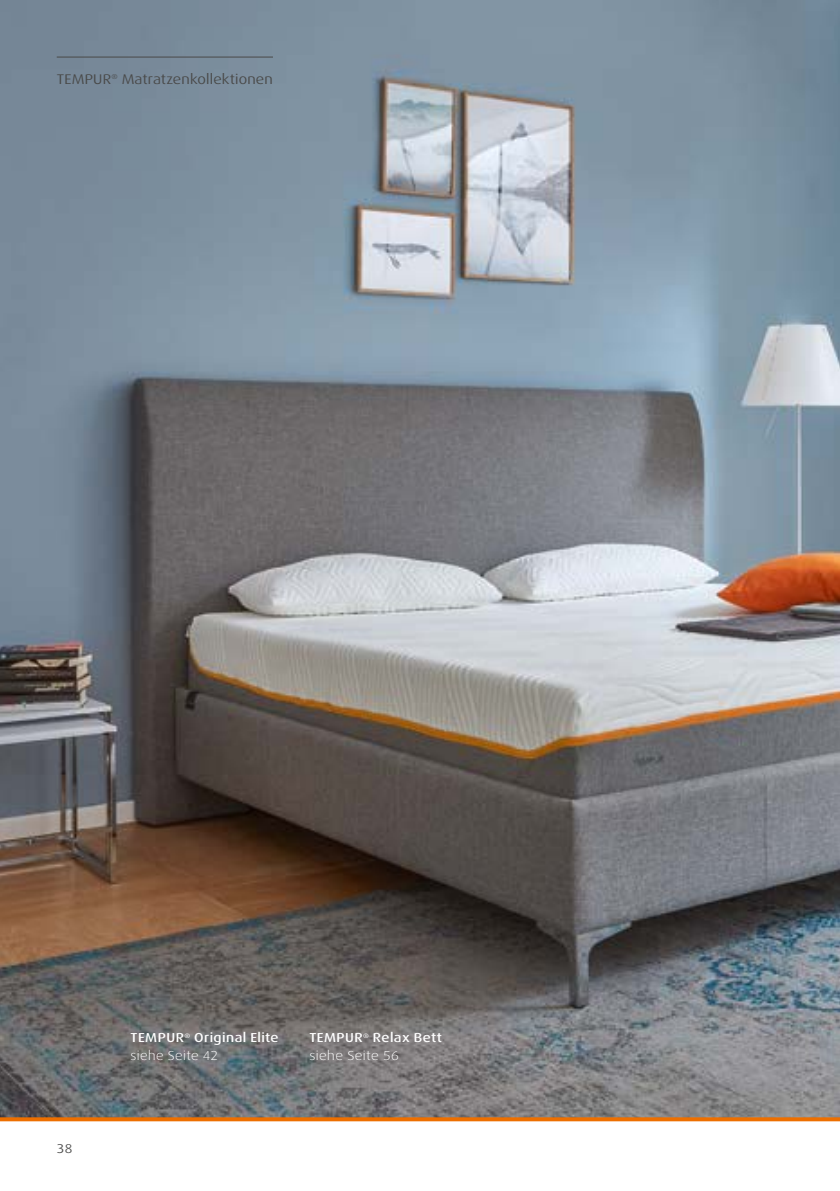
<style>
.page{position:relative;width:840px;height:1191px;background:#fff}
.page>*{position:absolute;margin:0;border:0;box-sizing:border-box;transform-origin:0 0}
.t1{font:expanded 14px "Dax Pro";letter-spacing:.01em;color:#494948}
.t2{font:500 expanded 13px/18px "Dax Pro";letter-spacing:.035em;color:#fff}
.t3{font:expanded 12.8px "Dax Pro";color:#494948}
.s1{font-weight:300}
</style>
<div class="page">
<img style="left:0;top:0;width:839px;height:1017px">
<hr style="left:57px;top:57px;width:216px;height:1px;background:#494948">
<svg style="left:0;top:1017px;width:839px;height:105px;background:#7f7b78"></svg>
<p class="t1" style="left:57px;top:70px;width:217px">TEMPUR<sup>®</sup> Matratzenkollektionen</p>
<p class="t3" style="left:57px;top:1140px;width:17px">38</p>
<p class="t2" style="left:130px;top:1029px;width:149px">TEMPUR<sup>®</sup> Original Elite <span class="s1">siehe Seite 42</span></p>
<p class="t2" style="left:309px;top:1029px;width:134px">TEMPUR<sup>®</sup> Relax Bett <span class="s1">siehe Seite 56</span></p>
</div>
